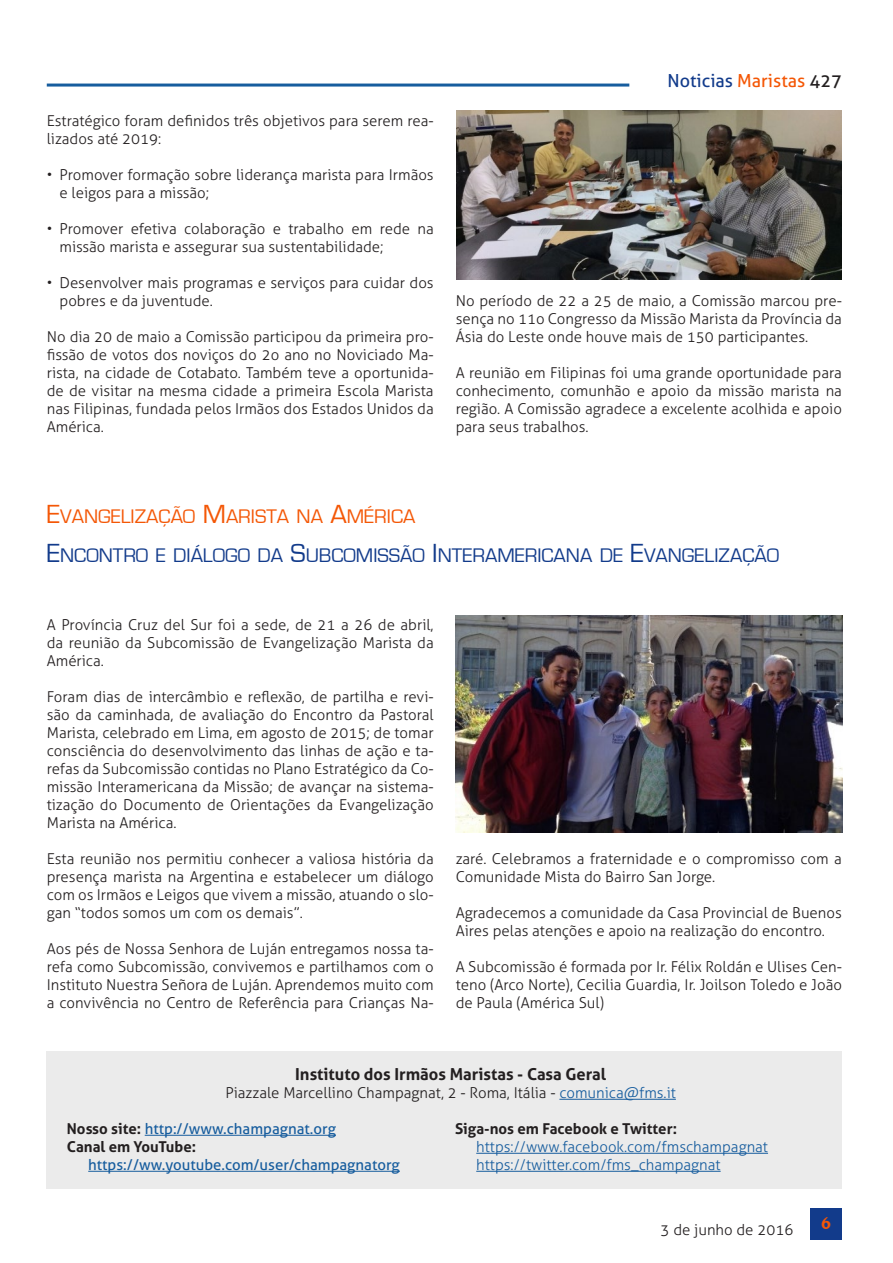
<style>
.page{position:relative;width:893px;height:1263px;background:#fff}
.page>*{position:absolute;margin:0;border:0;box-sizing:border-box;transform-origin:0 0}
.Titolo{font:20.25px "Eurostile";color:#123b8b}
.Titolo-2{font:20.25px "Eurostile";color:#f45706}
.t1{font:18px "Aller";color:#123b8b}
.t2{font:700 18px "Novarese IT Cby BT";color:#f45706}
.Testo_sinEspacio{font:700 16.5px "Aller";color:#231f20}
.Testo_normal{font:300 15px/18px "Aller";color:#231f20;text-align:justify}
.Testo_sinEspacio-2{font:15px "Aller";color:#175d9e}
.Testo_sinEspacio-3{font:300 15px "Aller";color:#175d9e}
.Testo_sinEspacio-4{font:300 15px "Aller";color:#231f20}
.Testo_sinEspacio-5{font:700 15px "Aller";color:#231f20}
.s1{color:#f45706}
.s2{color:#231f20}
.s3{font-size:27px}
.s4{color:#175d9e}
.s5{font-weight:700;color:#231f20}
</style>
<div class="page">
<hr style="left:47px;top:84px;width:582px;height:3px;background:#175d9e">
<div style="left:810px;top:1208px;width:32px;height:31px;background:#123b8b"></div>
<div style="left:47px;top:1051px;width:795px;height:138px;background:#ebebeb"></div>
<hr style="left:559px;top:1099px;width:117px;height:1px;background:#175d9e">
<hr style="left:145px;top:1135px;width:191px;height:1px;background:#175d9e">
<hr style="left:88px;top:1171px;width:312px;height:1px;background:#175d9e">
<hr style="left:476px;top:1153px;width:292px;height:1px;background:#175d9e">
<hr style="left:476px;top:1171px;width:245px;height:1px;background:#175d9e">
<img style="left:456px;top:111px;width:386px;height:168px">
<img style="left:456px;top:615px;width:387px;height:217px">
<p class="Testo_normal" style="left:47px;top:112px;width:388px">Estratégico foram definidos três objetivos para serem rea&shy;lizados até 2019:</p>
<p class="Testo_normal" style="left:60px;top:166px;width:376px;text-indent:-13px">• Promover formação sobre liderança marista para Irmãos e leigos para a missão;</p>
<p class="Testo_normal" style="left:60px;top:220px;width:376px;text-indent:-13px">• Promover efetiva colaboração e trabalho em rede na missão marista e assegurar sua sustentabilidade;</p>
<p class="Testo_normal" style="left:60px;top:274px;width:376px;text-indent:-13px">• Desenvolver mais programas e serviços para cuidar dos pobres e da juventude.</p>
<p class="Testo_normal" style="left:47px;top:328px;width:388px">No dia 20 de maio a Comissão participou da primeira pro&shy;fissão de votos dos noviços do 2o ano no Noviciado Ma&shy;rista, na cidade de Cotabato. Também teve a oportunida&shy;de de visitar na mesma cidade a primeira Escola Marista nas Filipinas, fundada pelos Irmãos dos Estados Unidos da América.</p>
<p class="t1" style="left:667px;top:69px;width:176px">Noticias <span class="s1">Maristas</span> <span class="s2">427</span></p>
<p class="Testo_normal" style="left:456px;top:292px;width:388px">No período de 22 a 25 de maio, a Comissão marcou pre&shy;sença no 11o Congresso da Missão Marista da Província da Ásia do Leste onde houve mais de 150 participantes.</p>
<p class="Testo_normal" style="left:456px;top:364px;width:388px">A reunião em Filipinas foi uma grande oportunidade para conhecimento, comunhão e apoio da missão marista na região. A Comissão agradece a excelente acolhida e apoio para seus trabalhos.</p>
<p class="Titolo-2" style="left:47px;top:505px;width:370px"><span class="s3">E</span>VANGELIZAÇÃO <span class="s3">M</span>ARISTA NA <span class="s3">A</span>MÉRICA</p>
<p class="Titolo" style="left:47px;top:545px;width:734px"><span class="s3">E</span>NCONTRO E DIÁLOGO DA <span class="s3">S</span>UBCOMISSÃO <span class="s3">I</span> NTERAMERICANA DE <span class="s3">E</span>VANGELIZAÇÃO</p>
<p class="Testo_normal" style="left:47px;top:616px;width:388px">A Província Cruz del Sur foi a sede, de 21 a 26 de abril, da reunião da Subcomissão de Evangelização Marista da América.</p>
<p class="Testo_normal" style="left:47px;top:688px;width:388px">Foram dias de intercâmbio e reflexão, de partilha e revi&shy;são da caminhada, de avaliação do Encontro da Pastoral Marista, celebrado em Lima, em agosto de 2015; de tomar consciência do desenvolvimento das linhas de ação e ta&shy;refas da Subcomissão contidas no Plano Estratégico da Co&shy;missão Interamericana da Missão; de avançar na sistema&shy;tização do Documento de Orientações da Evangelização Marista na América.</p>
<p class="Testo_normal" style="left:47px;top:850px;width:388px">Esta reunião nos permitiu conhecer a valiosa história da presença marista na Argentina e estabelecer um diálogo com os Irmãos e Leigos que vivem a missão, atuando o slo&shy;gan “todos somos um com os demais”.</p>
<p class="Testo_normal" style="left:47px;top:940px;width:388px">Aos pés de Nossa Senhora de Luján entregamos nossa ta&shy;refa como Subcomissão, convivemos e partilhamos com o Instituto Nuestra Señora de Luján. Aprendemos muito com a convivência no Centro de Referência para Crianças Na-</p>
<p class="Testo_normal" style="left:456px;top:850px;width:388px">zaré. Celebramos a fraternidade e o compromisso com a<br>Comunidade Mista do Bairro San Jorge.</p>
<p class="Testo_normal" style="left:456px;top:904px;width:388px">Agradecemos a comunidade da Casa Provincial de Buenos<br>Aires pelas atenções e apoio na realização do encontro.</p>
<p class="Testo_normal" style="left:456px;top:958px;width:388px">A Subcomissão é formada por Ir. Félix Roldán e Ulises Cen&shy;teno (Arco Norte), Cecilia Guardia, Ir. Joilson Toledo e João de Paula (América Sul)</p>
<p class="Testo_sinEspacio" style="left:295px;top:1064px;width:312px">Instituto dos Irmãos Maristas - Casa Geral</p>
<p class="Testo_sinEspacio-4" style="left:226px;top:1084px;width:452px">Piazzale Marcellino Champagnat, 2 - Roma, Itália - <span class="s4">comunica@fms.it</span></p>
<p class="Testo_sinEspacio-2" style="left:67px;top:1120px;width:270px"><span class="s5">Nosso site:</span> http://www.champagnat.org</p>
<p class="Testo_sinEspacio-5" style="left:67px;top:1137px;width:131px">Canal em YouTube:</p>
<p class="Testo_sinEspacio-2" style="left:88px;top:1156px;width:313px">https://ww.youtube.com/user/champagnatorg</p>
<p class="Testo_sinEspacio-5" style="left:455px;top:1119px;width:224px">Siga-nos em Facebook e Twitter:</p>
<p class="Testo_sinEspacio-3" style="left:476px;top:1138px;width:293px">https://www.facebook.com/fmschampagnat</p>
<p class="Testo_sinEspacio-3" style="left:476px;top:1156px;width:246px">https://twitter.com/fms_champagnat</p>
<p class="Testo_normal" style="left:661px;top:1220px;width:134px">3 de junho de 2016</p>
<p class="t2" style="left:821px;top:1212px;width:12px">6</p>
</div>
